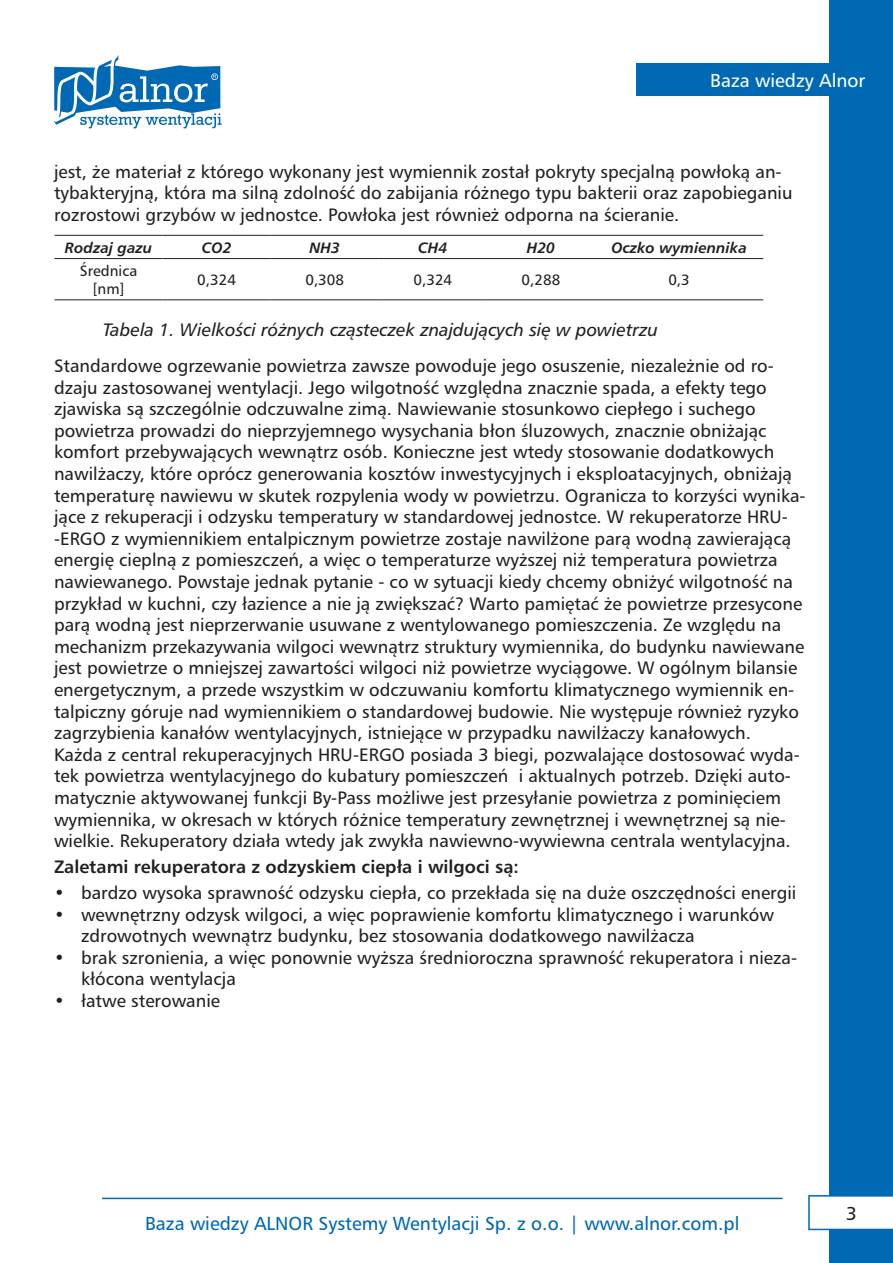
<style>
.page{position:relative;width:893px;height:1263px;background:#fff}
.page>*{position:absolute;margin:0;border:0;box-sizing:border-box;transform-origin:0 0}
.t1{font:18px/21.6px "Humanist 777 TL";color:#231f20}
.t2{font:italic 18px "Humanist 777 TL";color:#231f20}
.t3{font:18px "Humnst 777 PL";color:#0168b3}
.t4{font:700 18px "Humanist 777 TL";color:#231f20}
.t5{font:18px "Humnst 777 PL";color:#fff}
.t6{font:18px "Humnst 777 PL";color:#231f20}
.t7{font:italic 700 15px "Humanist 777 TL";color:#231f20}
.t8{font:15px/18px "Humanist 777 TL";color:#231f20;text-align:center}
</style>
<div class="page">
<hr style="left:55px;top:235px;width:108px;height:1px;background:#231f20">
<hr style="left:163px;top:235px;width:108px;height:1px;background:#231f20">
<hr style="left:271px;top:235px;width:108px;height:1px;background:#231f20">
<hr style="left:379px;top:235px;width:108px;height:1px;background:#231f20">
<hr style="left:487px;top:235px;width:108px;height:1px;background:#231f20">
<hr style="left:595px;top:235px;width:168px;height:1px;background:#231f20">
<hr style="left:55px;top:258px;width:108px;height:1px;background:#231f20">
<hr style="left:163px;top:258px;width:108px;height:1px;background:#231f20">
<hr style="left:271px;top:258px;width:108px;height:1px;background:#231f20">
<hr style="left:379px;top:258px;width:108px;height:1px;background:#231f20">
<hr style="left:487px;top:258px;width:108px;height:1px;background:#231f20">
<hr style="left:595px;top:258px;width:168px;height:1px;background:#231f20">
<hr style="left:55px;top:299px;width:108px;height:1px;background:#231f20">
<hr style="left:163px;top:299px;width:108px;height:1px;background:#231f20">
<hr style="left:271px;top:299px;width:108px;height:1px;background:#231f20">
<hr style="left:379px;top:299px;width:108px;height:1px;background:#231f20">
<hr style="left:487px;top:299px;width:108px;height:1px;background:#231f20">
<hr style="left:595px;top:299px;width:168px;height:1px;background:#231f20">
<div style="left:829px;top:0;width:64px;height:1263px;background:#0168b3"></div>
<div style="left:636px;top:64px;width:236px;height:32px;background:#0168b3"></div>
<hr style="left:102px;top:1198px;width:680px;height:1px;background:#0168b3">
<svg style="left:808px;top:1195px;width:85px;height:35px"></svg>
<svg style="left:54px;top:55px;width:168px;height:73px"></svg>
<p class="t5" style="left:710px;top:68px;width:157px">Baza wiedzy Alnor</p>
<p class="t1" style="left:54px;top:160px;width:740px">jest, że materiał z którego wykonany jest wymiennik został pokryty specjalną powłoką an&shy;tybakteryjną, która ma silną zdolność do zabijania różnego typu bakterii oraz zapobieganiu rozrostowi grzybów w jednostce. Powłoka jest również odporna na ścieranie.</p>
<p class="t7" style="left:65px;top:237px;width:89px">Rodzaj gazu</p>
<p class="t7" style="left:202px;top:237px;width:31px">CO2</p>
<p class="t7" style="left:309px;top:237px;width:32px">NH3</p>
<p class="t7" style="left:418px;top:237px;width:31px">CH4</p>
<p class="t7" style="left:527px;top:237px;width:30px">H20</p>
<p class="t7" style="left:611px;top:237px;width:137px">Oczko wymiennika</p>
<p class="t8" style="left:80px;top:261px;width:59px">Średnica [nm]</p>
<p class="t8" style="left:197px;top:270px;width:40px">0,324</p>
<p class="t8" style="left:305px;top:270px;width:40px">0,308</p>
<p class="t8" style="left:413px;top:270px;width:40px">0,324</p>
<p class="t8" style="left:522px;top:270px;width:40px">0,288</p>
<p class="t8" style="left:668px;top:270px;width:23px">0,3</p>
<p class="t2" style="left:103px;top:318px;width:557px">Tabela 1. Wielkości różnych cząsteczek znajdujących się w powietrzu</p>
<p class="t1" style="left:54px;top:354px;width:753px">Standardowe ogrzewanie powietrza zawsze powoduje jego osuszenie, niezależnie od ro&shy;dzaju zastosowanej wentylacji. Jego wilgotność względna znacznie spada, a efekty tego zjawiska są szczególnie odczuwalne zimą. Nawiewanie stosunkowo ciepłego i suchego powietrza prowadzi do nieprzyjemnego wysychania błon śluzowych, znacznie obniżając komfort przebywających wewnątrz osób. Konieczne jest wtedy stosowanie dodatkowych nawilżaczy, które oprócz generowania kosztów inwestycyjnych i eksploatacyjnych, obniżają temperaturę nawiewu w skutek rozpylenia wody w powietrzu. Ogranicza to korzyści wynika&shy;jące z rekuperacji i odzysku temperatury w standardowej jednostce. W rekuperatorze HRU--ERGO z wymiennikiem entalpicznym powietrze zostaje nawilżone parą wodną zawierającą energię cieplną z pomieszczeń, a więc o temperaturze wyższej niż temperatura powietrza nawiewanego. Powstaje jednak pytanie - co w sytuacji kiedy chcemy obniżyć wilgotność na przykład w kuchni, czy łazience a nie ją zwiększać? Warto pamiętać że powietrze przesycone parą wodną jest nieprzerwanie usuwane z wentylowanego pomieszczenia. Ze względu na mechanizm przekazywania wilgoci wewnątrz struktury wymiennika, do budynku nawiewane jest powietrze o mniejszej zawartości wilgoci niż powietrze wyciągowe. W ogólnym bilansie energetycznym, a przede wszystkim w odczuwaniu komfortu klimatycznego wymiennik en&shy;talpiczny góruje nad wymiennikiem o standardowej budowie. Nie występuje również ryzyko zagrzybienia kanałów wentylacyjnych, istniejące w przypadku nawilżaczy kanałowych.<br>Każda z central rekuperacyjnych HRU-ERGO posiada 3 biegi, pozwalające dostosować wyda&shy;tek powietrza wentylacyjnego do kubatury pomieszczeń i aktualnych potrzeb. Dzięki auto&shy;matycznie aktywowanej funkcji By-Pass możliwe jest przesyłanie powietrza z pominięciem wymiennika, w okresach w których różnice temperatury zewnętrznej i wewnętrznej są nie&shy;wielkie. Rekuperatory działa wtedy jak zwykła nawiewno-wywiewna centrala wentylacyjna.</p>
<p class="t4" style="left:54px;top:855px;width:466px">Zaletami rekuperatora z odzyskiem ciepła i wilgoci są:</p>
<p class="t1" style="left:54px;top:881px;width:744px">• bardzo wysoka sprawność odzysku ciepła, co przekłada się na duże oszczędności energii</p>
<p class="t1" style="left:81px;top:903px;width:695px;text-indent:-27px">• wewnętrzny odzysk wilgoci, a więc poprawienie komfortu klimatycznego i warunków zdrowotnych wewnątrz budynku, bez stosowania dodatkowego nawilżacza</p>
<p class="t1" style="left:81px;top:946px;width:718px;text-indent:-27px">• brak szronienia, a więc ponownie wyższa średnioroczna sprawność rekuperatora i nieza&shy;kłócona wentylacja</p>
<p class="t1" style="left:54px;top:989px;width:168px">• łatwe sterowanie</p>
<p class="t3" style="left:145px;top:1212px;width:596px">Baza wiedzy ALNOR Systemy Wentylacji Sp. z o.o. | www.alnor.com.pl</p>
<p class="t6" style="left:846px;top:1201px;width:12px">3</p>
</div>
